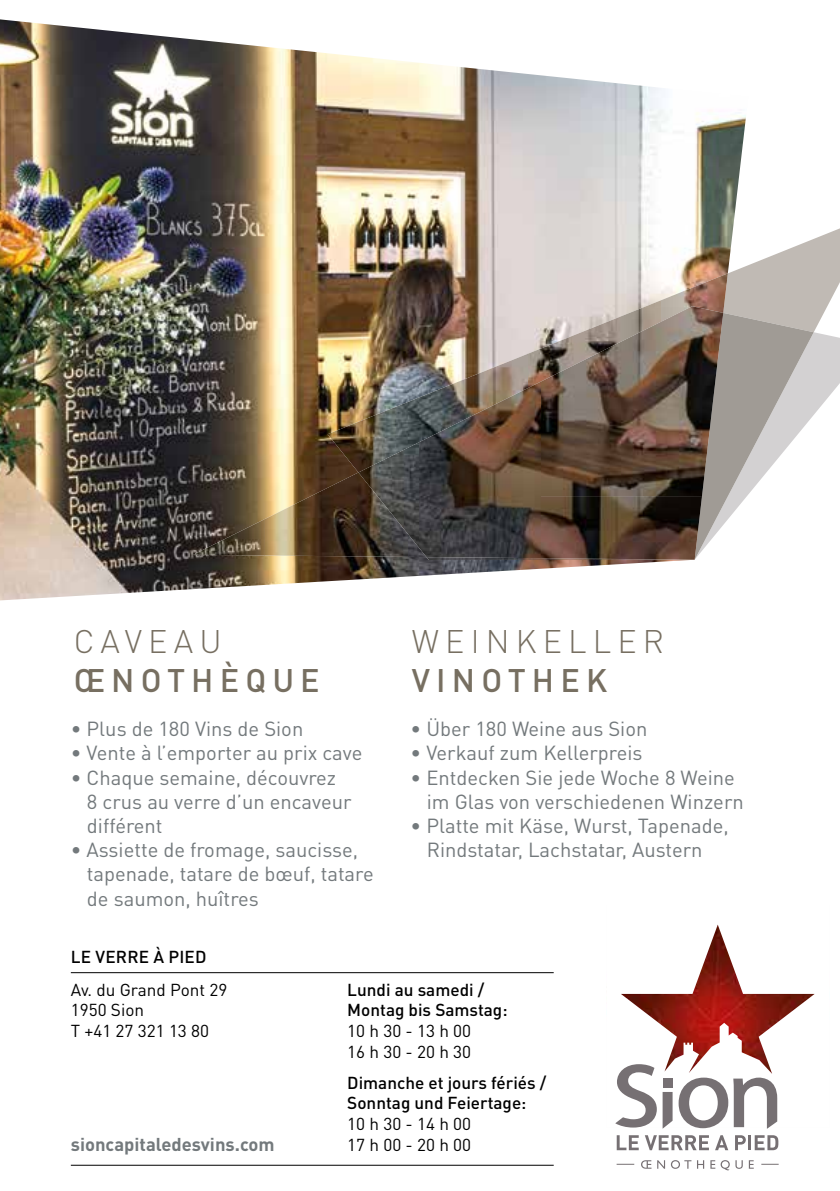
<style>
.page{position:relative;width:840px;height:1191px;background:#fff}
.page>*{position:absolute;margin:0;border:0;box-sizing:border-box;transform-origin:0 0}
.t1{font:500 32.2px "DIN Pro";letter-spacing:.19em;color:#776f61}
.t2{font:300 32.2px "DIN Pro";letter-spacing:.19em;color:#776f61}
.t3{font:20.2px/24.2px "DIN Pro";color:#73797c}
.t4{font:700 18.4px "DIN Pro";color:#73797c}
.t5{font:500 17.2px/20.6px "DIN Pro";color:#000}
.t6{font:17.2px/20.6px "DIN Pro";color:#000}
</style>
<div class="page">
<svg style="left:621px;top:924px;width:194px;height:199px"></svg>
<svg style="left:678px;top:1077px;width:98px;height:51px"></svg>
<svg style="left:615px;top:1064px;width:41px;height:63px"></svg>
<div style="left:662px;top:1078px;width:10px;height:10px;background:#767073"></div>
<svg style="left:662px;top:1092px;width:10px;height:36px"></svg>
<svg style="left:616px;top:1135px;width:22px;height:15px"></svg>
<svg style="left:645px;top:1135px;width:63px;height:15px"></svg>
<svg style="left:715px;top:1135px;width:12px;height:15px"></svg>
<svg style="left:735px;top:1135px;width:10px;height:15px"></svg>
<hr style="left:747px;top:1135px;width:3px;height:15px;background:#767073">
<svg style="left:754px;top:1135px;width:24px;height:15px"></svg>
<svg style="left:641px;top:1160px;width:23px;height:8px"></svg>
<svg style="left:670px;top:1160px;width:33px;height:8px"></svg>
<svg style="left:710px;top:1160px;width:19px;height:10px"></svg>
<svg style="left:735px;top:1160px;width:7px;height:8px"></svg>
<svg style="left:748px;top:1160px;width:5px;height:8px"></svg>
<svg style="left:616px;top:1164px;width:18px;height:1px"></svg>
<svg style="left:761px;top:1164px;width:17px;height:1px"></svg>
<img style="left:0;top:19px;width:746px;height:582px">
<img style="left:264px;top:472px;width:143px;height:85px">
<img style="left:193px;top:519px;width:72px;height:36px">
<img style="left:407px;top:548px;width:11px;height:9px">
<img style="left:527px;top:300px;width:133px;height:81px">
<img style="left:660px;top:273px;width:34px;height:33px">
<img style="left:327px;top:354px;width:200px;height:118px">
<img style="left:426px;top:558px;width:114px;height:2px">
<svg style="left:694px;top:219px;width:145px;height:341px"></svg>
<img style="left:540px;top:306px;width:182px;height:191px">
<img style="left:418px;top:381px;width:122px;height:177px">
<img style="left:358px;top:442px;width:61px;height:106px">
<img style="left:540px;top:496px;width:161px;height:64px">
<hr style="left:71px;top:972px;width:482px;height:1px;background:#000">
<hr style="left:71px;top:1164px;width:482px;height:1px;background:#000">
<h1 class="t2" style="left:74px;top:620px;width:149px">CAVEAU</h1>
<h1 class="t1" style="left:74px;top:658px;width:247px">ŒNOTHÈQUE</h1>
<p class="t3" style="left:71px;top:716px;width:234px">• Plus de 180 Vins de Sion</p>
<p class="t3" style="left:71px;top:740px;width:293px">• Vente à l’emporter au prix cave</p>
<p class="t3" style="left:87px;top:764px;width:266px;text-indent:-16px">• Chaque semaine, découvrez<br>8 crus au verre d’un encaveur différent</p>
<p class="t3" style="left:87px;top:837px;width:288px;text-indent:-16px">• Assiette de fromage, saucisse, tapenade, tatare de bœuf, tatare de saumon, huîtres</p>
<h1 class="t2" style="left:411px;top:620px;width:253px">WEINKELLER</h1>
<h1 class="t1" style="left:411px;top:658px;width:197px">VINOTHEK</h1>
<p class="t3" style="left:410px;top:716px;width:238px">• Über 180 Weine aus Sion</p>
<p class="t3" style="left:410px;top:740px;width:233px">• Verkauf zum Kellerpreis</p>
<p class="t3" style="left:426px;top:764px;width:318px;text-indent:-16px">• Entdecken Sie jede Woche 8 Weine im Glas von verschiedenen Winzern</p>
<p class="t3" style="left:410px;top:813px;width:319px;text-align:center">• Platte mit Käse, Wurst, Tapenade,<br>Rindstatar, Lachstatar, Austern</p>
<p class="t5" style="left:71px;top:946px;width:137px">LE VERRE À PIED</p>
<p class="t6" style="left:71px;top:978px;width:158px">Av. du Grand Pont 29<br>1950 Sion<br>T +41 27 321 13 80</p>
<p class="t5" style="left:347px;top:978px;width:162px">Lundi au samedi /<br>Montag bis Samstag:</p>
<p class="t6" style="left:347px;top:1019px;width:125px">10 h 30 - 13 h 00<br>16 h 30 - 20 h 30</p>
<p class="t5" style="left:347px;top:1071px;width:200px">Dimanche et jours fériés /<br>Sonntag und Feiertage:</p>
<p class="t6" style="left:347px;top:1112px;width:125px">10 h 30 - 14 h 00<br>17 h 00 - 20 h 00</p>
<p class="t4" style="left:71px;top:1131px;width:205px">sioncapitaledesvins.com</p>
</div>
